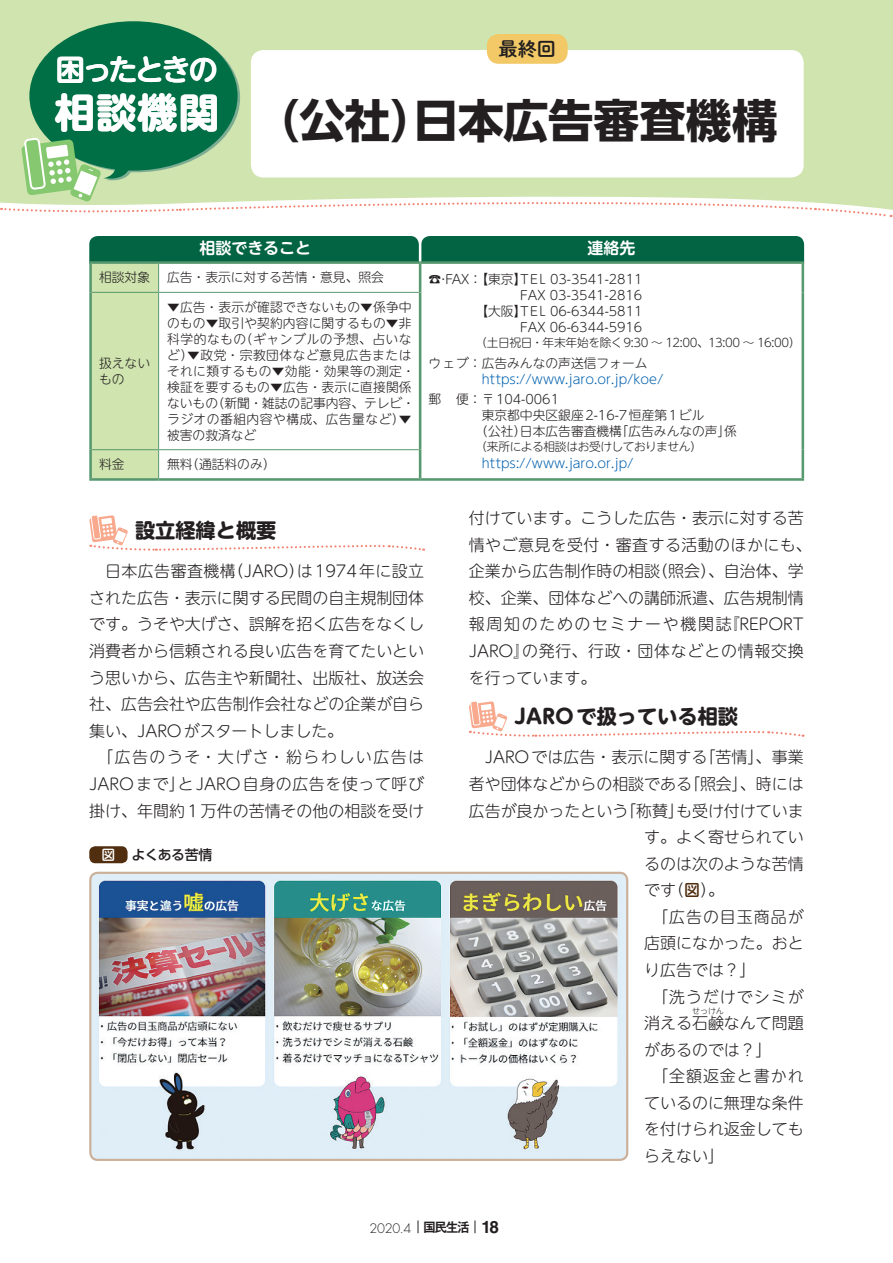
<style>
.page{position:relative;width:893px;height:1263px;background:#fff}
.page>*{position:absolute;margin:0;border:0;box-sizing:border-box;transform-origin:0 0}
.t1{font:700 45.75px "UD Shin Go Pro";letter-spacing:-.005em;color:#231f20}
.t2{font:700 40.35px "UD Shin M Go Pro";color:#fff}
.t3{font:700 29.7px "UD Shin M Go Pro De";letter-spacing:-.105em;color:#fff}
.t4{font:700 20.25px "UD Shin M Go Pro";color:#231f20}
.t5{font:19.2px "Shuei M Go Std B";color:#231f20}
.t6{font:300 15.9px/26.5px "UD Shin M Go Pro";color:#231f20}
.t7{font:300 15.9px "UD Shin M Go Pro";letter-spacing:.06em;color:#231f20}
.t8{font:300 15.9px "UD Shin M Go Pro";letter-spacing:.025em;color:#231f20}
.t9{font:300 15.9px "UD Shin M Go Pro";letter-spacing:.035em;color:#231f20}
.t10{font:300 15.9px "UD Shin M Go Pro";letter-spacing:.095em;color:#231f20}
.t11{font:700 15.9px "UD Shin M Go Pro De";color:#fff}
.t12{font:500 13.8px "UD Shin Go Pro";letter-spacing:-.03em;color:#231f20}
.t13{font:300 12.75px/15.9px "UD Shin M Go Pro";color:#231f20}
.t14{font:300 12.75px "UD Shin M Go Pro";color:#0160ae}
.t15{font:300 12.75px "Futura Std";color:#231f20}
.t16{font:300 11.7px "UD Shin M Go Pro";letter-spacing:-.03em;color:#231f20}
.t17{font:300 7.95px "UD Shin M Go Pro";color:#231f20}
.s1{font-weight:500;color:#512e10}
.s2{font-family:"UD Shin M Go Pro";color:#fff}
.s3{font-family:"Gothic MB101 Pro De";font-weight:700}
.s4{font-family:"Helvetica LT Std";font-weight:700;font-size:16.95px}
</style>
<div class="page">
<svg style="left:418px;top:1220px;width:1px;height:13px"></svg>
<svg style="left:475px;top:1220px;width:1px;height:13px"></svg>
<div style="left:0;top:0;width:893px;height:210px;background:#cfe4ae"></div>
<div style="left:29px;top:21px;width:209px;height:150px;background:#016f45;border-radius:50%"></div>
<svg style="left:0;top:138px;width:892px;height:79px"></svg>
<div style="left:251px;top:50px;width:553px;height:128px;background:#fff;border-radius:13px"></div>
<div style="left:487px;top:34px;width:81px;height:30px;background:#f2c966;border-radius:12px"></div>
<svg style="left:89px;top:515px;width:335px;height:36px"></svg>
<svg style="left:469px;top:701px;width:335px;height:36px"></svg>
<img style="left:92px;top:872px;width:536px;height:289px">
<div style="left:89px;top:872px;width:539px;height:289px;border:2px solid #cdaf97;border-radius:7px"></div>
<div style="left:89px;top:846px;width:39px;height:17px;background:#512e10;border-radius:6px"></div>
<hr style="left:89px;top:478px;width:70px;height:3px;background:#57986f">
<hr style="left:159px;top:478px;width:261px;height:3px;background:#57986f">
<hr style="left:420px;top:478px;width:384px;height:3px;background:#57986f">
<svg style="left:89px;top:236px;width:715px;height:243px"></svg>
<h3 class="t3" style="left:55px;top:45px;width:164px">困ったときの</h3>
<h2 class="t2" style="left:55px;top:80px;width:166px">相談機関</h2>
<p class="t5" style="left:499px;top:35px;width:59px">最終回</p>
<h1 class="t1" style="left:254px;top:83px;width:526px">（公社）日本広告審査機構</h1>
<p class="t11" style="left:200px;top:235px;width:113px">相談できること</p>
<p class="t11" style="left:588px;top:235px;width:49px">連絡先</p>
<p class="t13" style="left:99px;top:269px;width:53px">相談対象</p>
<p class="t13" style="left:167px;top:269px;width:218px">広告・表示に対する苦情・意見、照会</p>
<p class="t13" style="left:428px;top:270px;width:216px;text-align:right">☎･FAX：【東京】TEL 03-3541-2811　　　FAX 03-3541-2816<br>【大阪】TEL 06-6344-5811<br>　　　FAX 06-6344-5916</p>
<p class="t16" style="left:476px;top:333px;width:327px">（土日祝日・年末年始を除く9:30 ～ 12:00、13:00 ～ 16:00）</p>
<p class="t13" style="left:429px;top:354px;width:220px">ウェブ：広告みんなの声送信フォーム</p>
<p class="t14" style="left:482px;top:369px;width:183px">https://www.jaro.or.jp/koe/</p>
<p class="t13" style="left:429px;top:391px;width:132px">郵　便：〒104-0061</p>
<p class="t13" style="left:482px;top:406px;width:224px">東京都中央区銀座2-16-7恒産第1ビル</p>
<p class="t13" style="left:475px;top:422px;width:263px">（公社）日本広告審査機構「広告みんなの声」係</p>
<p class="t16" style="left:475px;top:438px;width:228px">（来所による相談はお受けしておりません）</p>
<p class="t14" style="left:482px;top:453px;width:153px">https://www.jaro.or.jp/</p>
<p class="t13" style="left:167px;top:299px;width:249px">▼広告・表示が確認できないもの▼係争中のもの▼取引や契約内容に関するもの▼非科学的なもの（ギャンブルの予想、占いなど）▼政党・宗教団体など意見広告またはそれに類するもの▼効能・効果等の測定・検証を要するもの▼広告・表示に直接関係ないもの（新聞・雑誌の記事内容、テレビ・ラジオの番組内容や構成、広告量など）▼被害の救済など</p>
<p class="t13" style="left:99px;top:354px;width:53px">扱えないもの</p>
<p class="t13" style="left:99px;top:456px;width:27px">料金</p>
<p class="t13" style="left:167px;top:456px;width:110px">無料（通話料のみ）</p>
<p class="t4" style="left:135px;top:513px;width:143px">設立経緯と概要</p>
<p class="t6" style="left:469px;top:504px;width:344px">付けています。こうした広告・表示に対する苦情やご意見を受付・審査する活動のほかにも、企業から広告制作時の相談（照会）、自治体、学校、企業、団体などへの講師派遣、広告規制情報周知のためのセミナーや機関誌『REPORT<br>JARO』の発行、行政・団体などとの情報交換を行っています。</p>
<p class="t8" style="left:105px;top:558px;width:320px">日本広告審査機構（JARO）は1974年に設立</p>
<p class="t6" style="left:89px;top:584px;width:336px">された広告・表示に関する民間の自主規制団体</p>
<p class="t6" style="left:89px;top:610px;width:336px">です。うそや大げさ、誤解を招く広告をなくし</p>
<p class="t6" style="left:89px;top:637px;width:336px">消費者から信頼される良い広告を育てたいとい</p>
<p class="t6" style="left:89px;top:663px;width:336px">う思いから、広告主や新聞社、出版社、放送会</p>
<p class="t6" style="left:89px;top:690px;width:336px">社、広告会社や広告制作会社などの企業が自ら</p>
<p class="t6" style="left:89px;top:717px;width:255px">集い、JAROがスタートしました。</p>
<p class="t10" style="left:97px;top:744px;width:328px">「広告のうそ・大げさ・紛らわしい広告は</p>
<p class="t9" style="left:89px;top:771px;width:336px">JAROまで」とJARO自身の広告を使って呼び</p>
<p class="t6" style="left:89px;top:796px;width:336px">掛け、年間約１万件の苦情その他の相談を受け</p>
<p class="t4" style="left:514px;top:699px;width:225px">JAROで扱っている相談</p>
<p class="t6" style="left:485px;top:743px;width:320px">JAROでは広告・表示に関する「苦情」、事業</p>
<p class="t6" style="left:469px;top:770px;width:336px">者や団体などからの相談である「照会」、時には</p>
<p class="t6" style="left:469px;top:796px;width:336px">広告が良かったという「称賛」も受け付けていま</p>
<p class="t6" style="left:644px;top:823px;width:161px">す。よく寄せられてい</p>
<p class="t6" style="left:644px;top:849px;width:161px">るのは次のような苦情</p>
<p class="t6" style="left:644px;top:876px;width:81px">です（<span class="s1">図</span>）。</p>
<p class="t7" style="left:652px;top:904px;width:153px">「広告の目玉商品が</p>
<p class="t6" style="left:644px;top:929px;width:161px">店頭になかった。おと</p>
<p class="t6" style="left:644px;top:956px;width:113px">り広告では？」</p>
<p class="t7" style="left:652px;top:984px;width:153px">「洗うだけでシミが</p>
<p class="t6" style="left:644px;top:1009px;width:161px">消える石鹸なんて問題</p>
<p class="t12" style="left:102px;top:843px;width:112px"><span class="s2">図</span> よくある苦情</p>
<p class="t17" style="left:692px;top:1005px;width:33px">せっけん</p>
<p class="t6" style="left:644px;top:1035px;width:129px">があるのでは？」</p>
<p class="t7" style="left:652px;top:1063px;width:153px">「全額返金と書かれ</p>
<p class="t6" style="left:644px;top:1089px;width:161px">ているのに無理な条件</p>
<p class="t6" style="left:644px;top:1115px;width:161px">を付けられ返金しても</p>
<p class="t6" style="left:644px;top:1142px;width:81px">らえない」</p>
<p class="t15" style="left:370px;top:1221px;width:131px">2020.4 <span class="s3">国民生活</span> <span class="s4">18</span></p>
</div>
